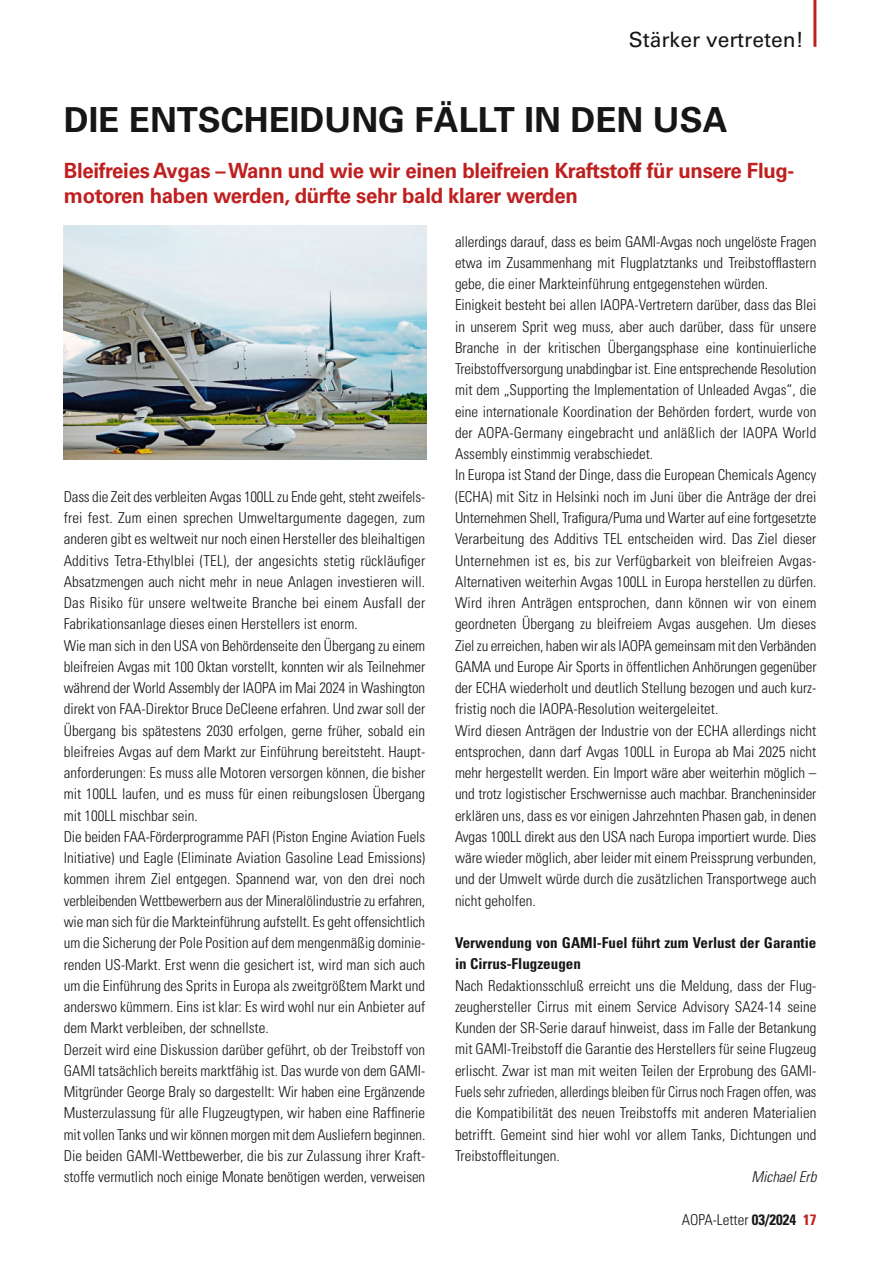
<style>
.page{position:relative;width:893px;height:1263px;background:#fff}
.page>*{position:absolute;margin:0;border:0;box-sizing:border-box;transform-origin:0 0}
.t1{font:700 34.5px "Univers LT";color:#161518}
.t2{font:700 21px/25.2px "Univers LT";letter-spacing:-.015em;color:#bf201f}
.t3{font:21px "Univers LT";color:#161518}
.t4{font:300 condensed 15px/21.3px "Univers LT";color:#161518}
.t5{font:700 condensed 15px/21.3px "Univers LT";color:#161518}
.t6{font:italic 300 condensed 15px "Univers LT";color:#161518}
.s1{font-weight:700}
.s2{font-weight:700;color:#bf201f}
</style>
<div class="page">
<hr style="left:813px;top:0;width:3px;height:47px;background:#bf201f">
<img style="left:64px;top:225px;width:362px;height:234px">
<h2 class="t3" style="left:629px;top:27px;width:176px">Stärker vertreten!</h2>
<h1 class="t1" style="left:64px;top:100px;width:665px">DIE ENTSCHEIDUNG FÄLLT IN DEN USA</h1>
<h2 class="t2" style="left:64px;top:158px;width:732px">Bleifreies Avgas – Wann und wie wir einen bleifreien Kraftstoff für unsere Flug&shy;motoren haben werden, dürfte sehr bald klarer werden</h2>
<p class="t4" style="left:64px;top:486px;width:363px">Dass die Zeit des verbleiten Avgas 100LL zu Ende geht, steht zweifels&shy;frei fest. Zum einen sprechen Umweltargumente dagegen, zum anderen gibt es weltweit nur noch einen Hersteller des bleihaltigen Additivs Tetra-Ethylblei (TEL), der angesichts stetig rückläufiger Absatzmengen auch nicht mehr in neue Anlagen investieren will.<br>Das Risiko für unsere weltweite Branche bei einem Ausfall der Fabrikationsanlage dieses einen Herstellers ist enorm.<br>Wie man sich in den USA von Behördenseite den Übergang zu einem bleifreien Avgas mit 100 Oktan vorstellt, konnten wir als Teilnehmer während der World Assembly der IAOPA im Mai 2024 in Washington direkt von FAA-Direktor Bruce DeCleene erfahren. Und zwar soll der Übergang bis spätestens 2030 erfolgen, gerne früher, sobald ein bleifreies Avgas auf dem Markt zur Einführung bereitsteht. Haupt&shy;anforderungen: Es muss alle Motoren versorgen können, die bisher mit 100LL laufen, und es muss für einen reibungslosen Übergang mit 100LL mischbar sein.<br>Die beiden FAA-Förderprogramme PAFI (Piston Engine Aviation Fuels Initiative) und Eagle (Eliminate Aviation Gasoline Lead Emissions) kommen ihrem Ziel entgegen. Spannend war, von den drei noch verbleibenden Wettbewerbern aus der Mineralölindustrie zu erfahren, wie man sich für die Markteinführung aufstellt. Es geht offensichtlich um die Sicherung der Pole Position auf dem mengenmäßig dominie&shy;renden US-Markt. Erst wenn die gesichert ist, wird man sich auch um die Einführung des Sprits in Europa als zweitgrößtem Markt und anderswo kümmern. Eins ist klar: Es wird wohl nur ein Anbieter auf dem Markt verbleiben, der schnellste.<br>Derzeit wird eine Diskussion darüber geführt, ob der Treibstoff von GAMI tatsächlich bereits marktfähig ist. Das wurde von dem GAMI-Mitgründer George Braly so dargestellt: Wir haben eine Ergänzende Musterzulassung für alle Flugzeugtypen, wir haben eine Raffinerie mit vollen Tanks und wir können morgen mit dem Ausliefern beginnen.<br>Die beiden GAMI-Wettbewerber, die bis zur Zulassung ihrer Kraft&shy;stoffe vermutlich noch einige Monate benötigen werden, verweisen</p>
<p class="t4" style="left:455px;top:231px;width:363px">allerdings darauf, dass es beim GAMI-Avgas noch ungelöste Fragen etwa im Zusammenhang mit Flugplatztanks und Treibstofflastern gebe, die einer Markteinführung entgegenstehen würden.<br>Einigkeit besteht bei allen IAOPA-Vertretern darüber, dass das Blei in unserem Sprit weg muss, aber auch darüber, dass für unsere Branche in der kritischen Übergangsphase eine kontinuierliche Treibstoffversorgung unabdingbar ist. Eine entsprechende Resolution mit dem „Supporting the Implementation of Unleaded Avgas“, die eine internationale Koordination der Behörden fordert, wurde von der AOPA-Germany eingebracht und anläßlich der IAOPA World Assembly einstimmig verabschiedet.<br>In Europa ist Stand der Dinge, dass die European Chemicals Agency (ECHA) mit Sitz in Helsinki noch im Juni über die Anträge der drei Unternehmen Shell, Trafigura/Puma und Warter auf eine fortgesetzte Verarbeitung des Additivs TEL entscheiden wird. Das Ziel dieser Unternehmen ist es, bis zur Verfügbarkeit von bleifreien Avgas-Alternativen weiterhin Avgas 100LL in Europa herstellen zu dürfen.<br>Wird ihren Anträgen entsprochen, dann können wir von einem geordneten Übergang zu bleifreiem Avgas ausgehen. Um dieses Ziel zu erreichen, haben wir als IAOPA gemeinsam mit den Verbänden GAMA und Europe Air Sports in öffentlichen Anhörungen gegenüber der ECHA wiederholt und deutlich Stellung bezogen und auch kurz&shy;fristig noch die IAOPA-Resolution weitergeleitet.<br>Wird diesen Anträgen der Industrie von der ECHA allerdings nicht entsprochen, dann darf Avgas 100LL in Europa ab Mai 2025 nicht mehr hergestellt werden. Ein Import wäre aber weiterhin möglich – und trotz logistischer Erschwernisse auch machbar. Brancheninsider erklären uns, dass es vor einigen Jahrzehnten Phasen gab, in denen Avgas 100LL direkt aus den USA nach Europa importiert wurde. Dies wäre wieder möglich, aber leider mit einem Preissprung verbunden, und der Umwelt würde durch die zusätzlichen Transportwege auch nicht geholfen.</p>
<p class="t5" style="left:455px;top:932px;width:363px">Verwendung von GAMI-Fuel führt zum Verlust der Garantie in Cirrus-Flugzeugen</p>
<p class="t4" style="left:455px;top:975px;width:363px;text-align:justify">Nach Redaktionsschluß erreicht uns die Meldung, dass der Flug&shy;zeughersteller Cirrus mit einem Service Advisory SA24-14 seine Kunden der SR-Serie darauf hinweist, dass im Falle der Betankung mit GAMI-Treibstoff die Garantie des Herstellers für seine Flugzeug erlischt. Zwar ist man mit weiten Teilen der Erprobung des GAMI-Fuels sehr zufrieden, allerdings bleiben für Cirrus noch Fragen offen, was die Kompatibilität des neuen Treibstoffs mit anderen Materialien betrifft. Gemeint sind hier wohl vor allem Tanks, Dichtungen und Treibstoffleitungen.</p>
<p class="t6" style="left:751px;top:1168px;width:66px">Michael Erb</p>
<p class="t4" style="left:682px;top:1209px;width:136px">AOPA-Letter <span class="s1">03/2024</span> <span class="s2">17</span></p>
</div>
